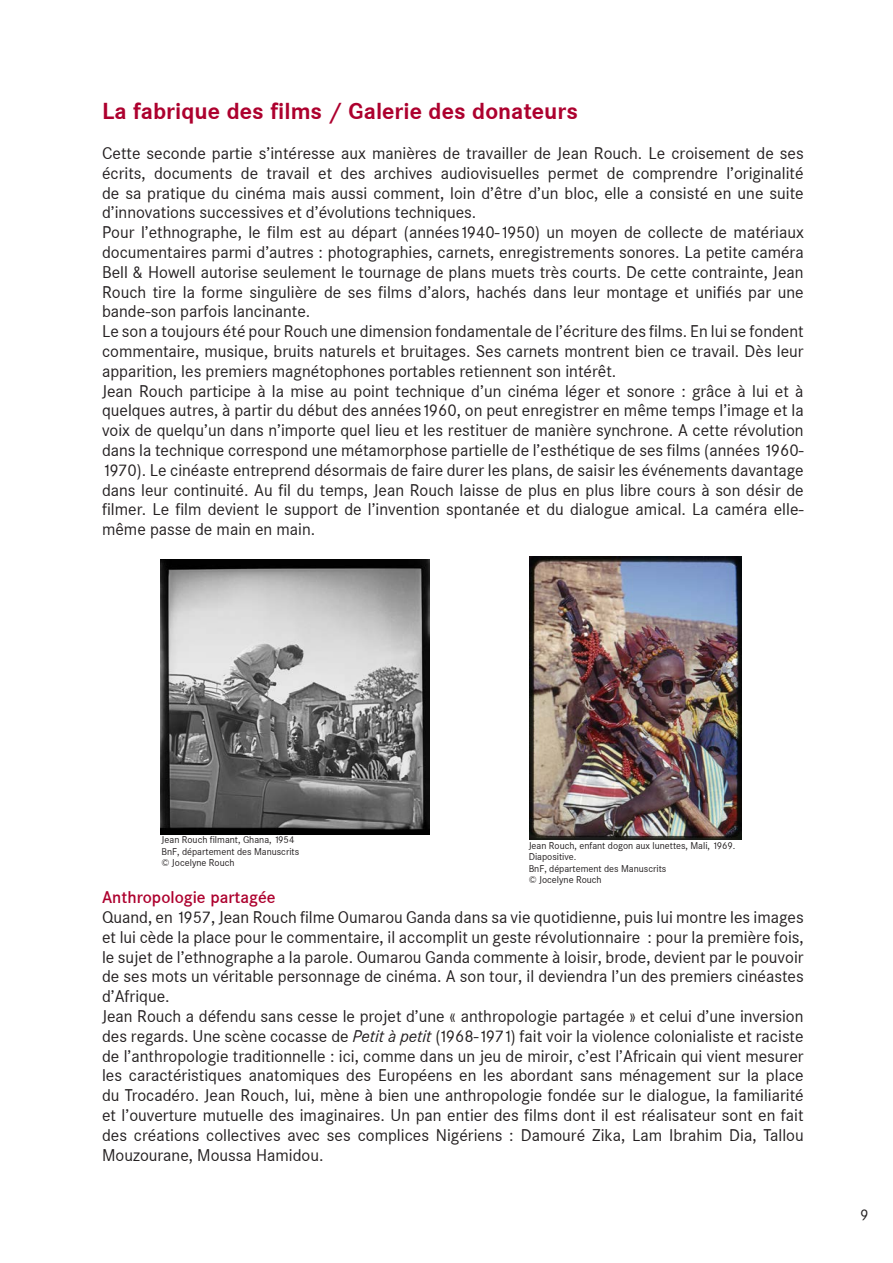
<style>
.page{position:relative;width:893px;height:1263px;background:#fff}
.page>*{position:absolute;margin:0;border:0;box-sizing:border-box;transform-origin:0 0}
.t1{font:700 22.5px "Corporate SBQ";color:#ad002e}
.t2{font:16.5px/19.8px "Corporate SBQ";color:#231f20;text-align:justify}
.t3{font:500 16.5px "Corporate SBQ";color:#ad002e}
.t4{font:15px "Corporate SBQ";color:#231f20}
.t5{font:9.6px/11.6px "Corporate SBQ";color:#231f20}
.s1{font-style:italic}
</style>
<div class="page">
<img style="left:160px;top:559px;width:269px;height:276px">
<img style="left:530px;top:556px;width:211px;height:284px">
<p class="t1" style="left:102px;top:98px;width:478px">La fabrique des films / Galerie des donateurs</p>
<p class="t2" style="left:102px;top:144px;width:703px">Cette seconde partie s’intéresse aux manières de travailler de Jean Rouch. Le croisement de ses écrits, documents de travail et des archives audiovisuelles permet de comprendre l’originalité de sa pratique du cinéma mais aussi comment, loin d’être d’un bloc, elle a consisté en une suite d’innovations successives et d’évolutions techniques.</p>
<p class="t2" style="left:102px;top:223px;width:703px">Pour l’ethnographe, le film est au départ (années1940-1950) un moyen de collecte de matériaux documentaires parmi d’autres : photographies, carnets, enregistrements sonores. La petite caméra Bell &amp; Howell autorise seulement le tournage de plans muets très courts. De cette contrainte, Jean Rouch tire la forme singulière de ses films d’alors, hachés dans leur montage et unifiés par une bande-son parfois lancinante.</p>
<p class="t2" style="left:102px;top:322px;width:703px">Le son a toujours été pour Rouch une dimension fondamentale de l’écriture des films. En lui se fondent commentaire, musique, bruits naturels et bruitages. Ses carnets montrent bien ce travail. Dès leur apparition, les premiers magnétophones portables retiennent son intérêt.</p>
<p class="t2" style="left:102px;top:381px;width:703px">Jean Rouch participe à la mise au point technique d’un cinéma léger et sonore : grâce à lui et à quelques autres, à partir du début des années1960, on peut enregistrer en même temps l’image et la voix de quelqu’un dans n’importe quel lieu et les restituer de manière synchrone. A cette révolution dans la technique correspond une métamorphose partielle de l’esthétique de ses films (années 1960- 1970). Le cinéaste entreprend désormais de faire durer les plans, de saisir les événements davantage dans leur continuité. Au fil du temps, Jean Rouch laisse de plus en plus libre cours à son désir de filmer. Le film devient le support de l’invention spontanée et du dialogue amical. La caméra elle&shy;même passe de main en main.</p>
<p class="t5" style="left:162px;top:834px;width:134px">Jean Rouch filmant, Ghana, 1954</p>
<p class="t5" style="left:162px;top:846px;width:139px">BnF, département des Manuscrits</p>
<p class="t5" style="left:162px;top:857px;width:74px">© Jocelyne Rouch</p>
<p class="t5" style="left:529px;top:840px;width:208px">Jean Rouch, enfant dogon aux lunettes, Mali, 1969.<br>Diapositive.</p>
<p class="t5" style="left:529px;top:863px;width:139px">BnF, département des Manuscrits</p>
<p class="t5" style="left:529px;top:874px;width:74px">© Jocelyne Rouch</p>
<p class="t3" style="left:102px;top:887px;width:175px">Anthropologie partagée</p>
<p class="t2" style="left:102px;top:907px;width:703px">Quand, en 1957, Jean Rouch filme Oumarou Ganda dans sa vie quotidienne, puis lui montre les images et lui cède la place pour le commentaire, il accomplit un geste révolutionnaire : pour la première fois, le sujet de l’ethnographe a la parole. Oumarou Ganda commente à loisir, brode, devient par le pouvoir de ses mots un véritable personnage de cinéma. A son tour, il deviendra l’un des premiers cinéastes d’Afrique.</p>
<p class="t2" style="left:102px;top:1006px;width:703px">Jean Rouch a défendu sans cesse le projet d’une « anthropologie partagée » et celui d’une inversion des regards. Une scène cocasse de <span class="s1">Petit à petit</span> (1968-1971) fait voir la violence colonialiste et raciste de l’anthropologie traditionnelle : ici, comme dans un jeu de miroir, c’est l’Africain qui vient mesurer les caractéristiques anatomiques des Européens en les abordant sans ménagement sur la place du Trocadéro. Jean Rouch, lui, mène à bien une anthropologie fondée sur le dialogue, la familiarité et l’ouverture mutuelle des imaginaires. Un pan entier des films dont il est réalisateur sont en fait des créations collectives avec ses complices Nigériens : Damouré Zika, Lam Ibrahim Dia, Tallou Mouzourane, Moussa Hamidou.</p>
<p class="t4" style="left:860px;top:1205px;width:10px">9</p>
</div>
